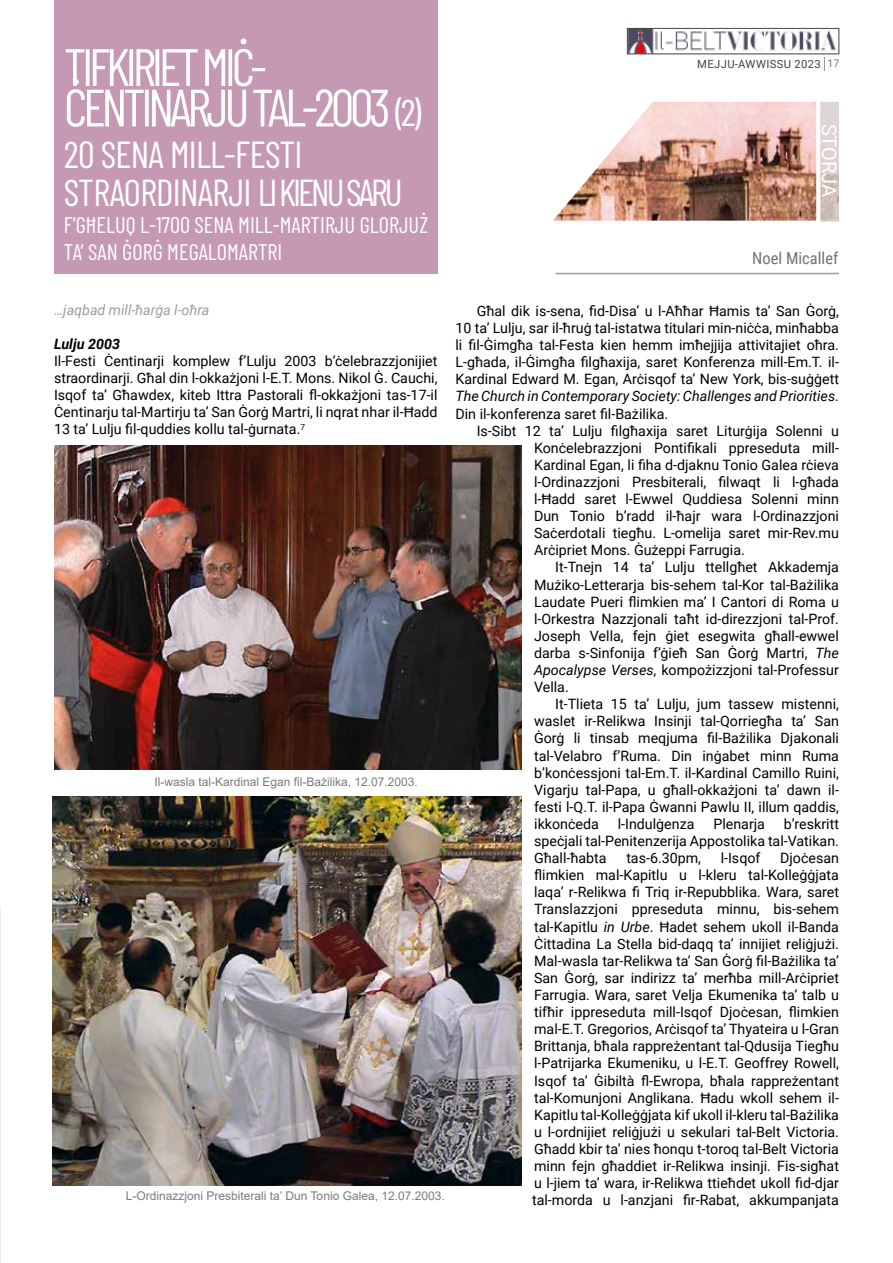
<style>
.page{position:relative;width:893px;height:1263px;background:#fff}
.page>*{position:absolute;margin:0;border:0;box-sizing:border-box;transform-origin:0 0}
.t1{font:52.5px/40.5px "Barlow Condensed";letter-spacing:-.08em;color:#fff}
.t2{font:37.5px/37.5px "Barlow Condensed";letter-spacing:-.02em;color:#fff}
.t3{font:22.5px/27px "Barlow Condensed";color:#fff}
.t4{font:20.1px "Roboto";color:#fff}
.t5{font:16.5px "Roboto Condensed";color:#727271}
.t6{font:14.25px/17.1px "Roboto";color:#000;text-align:justify}
.t7{font:italic 14.25px "Roboto";color:#9d9d9c}
.t8{font:italic 700 14.25px "Roboto";color:#000}
.t9{font:12px "Arial";color:#7c7b7b}
.t10{font:11.25px "Roboto";letter-spacing:.035em;color:#454444}
.s1{font-size:37.5px}
.s2{font-size:10.5px;color:#727271}
.s3{font-style:italic}
</style>
<div class="page">
<svg style="left:824px;top:57px;width:1px;height:13px"></svg>
<img style="left:629px;top:30px;width:208px;height:22px">
<div style="left:627px;top:28px;width:212px;height:26px;border:1px solid #4a4a49"></div>
<img style="left:0;top:907px;width:1px;height:356px">
<div style="left:54px;top:0;width:384px;height:274px;background:#c599b4"></div>
<hr style="left:555px;top:273px;width:284px;height:1px;background:#9d9d9c">
<img style="left:553px;top:102px;width:263px;height:119px">
<svg style="left:820px;top:102px;width:19px;height:119px;background:#d8cbc8"></svg>
<img style="left:54px;top:446px;width:467px;height:323px">
<img style="left:52px;top:797px;width:469px;height:388px">
<h1 class="t1" style="left:64px;top:43px;width:359px">TIFKIRIET MIĊ-<br>ĊENTINARJU TAL-2003 <span class="s1">(2)</span></h1>
<h2 class="t2" style="left:64px;top:133px;width:340px">20 SENA MILL-FESTI<br>STRAORDINARJI LIKIENU SARU</h2>
<h3 class="t3" style="left:64px;top:210px;width:366px">F’GĦELUQ L-1700 SENA MILL-MARTIRJU GLORJUŻ<br>TA’ SAN ĠORĠ MEGALOMARTRI</h3>
<p class="t10" style="left:697px;top:56px;width:144px">MEJJU-AWWISSU 2023 <span class="s2">17</span></p>
<h3 class="t4" style="left:843px;top:123px;width:75px;rotate:90deg">STORJA</h3>
<p class="t5" style="left:752px;top:247px;width:88px">Noel Micallef</p>
<p class="t7" style="left:54px;top:300px;width:157px">…jaqbad mill-ħarġa l-oħra</p>
<p class="t8" style="left:54px;top:334px;width:68px">Lulju 2003</p>
<p class="t6" style="left:54px;top:352px;width:385px">Il-Festi Ċentinarji komplew f’Lulju 2003 b’ċelebrazzjonijiet straordinarji. Għal din l-okkażjoni l-E.T. Mons. Nikol Ġ. Cauchi, Isqof ta’ Għawdex, kiteb Ittra Pastorali fl-okkażjoni tas-17-il Ċentinarju tal-Martirju ta’ San Ġorġ Martri, li nqrat nhar il-Ħadd 13 ta’ Lulju fil-quddies kollu tal-ġurnata.<sup>7</sup></p>
<p class="t9" style="left:154px;top:773px;width:265px">Il-wasla tal-Kardinal Egan fil-Bażilika, 12.07.2003.</p>
<p class="t9" style="left:126px;top:1188px;width:320px">L-Ordinazzjoni Presbiterali ta’ Dun Tonio Galea, 12.07.2003.</p>
<p class="t6" style="left:455px;top:302px;width:385px;text-indent:21px">Għal dik is-sena, fid-Disa’ u l-Aħħar Ħamis ta’ San Ġorġ, 10 ta’ Lulju, sar il-ħruġ tal-istatwa titulari min-niċċa, minħabba li fil-Ġimgħa tal-Festa kien hemm imħejjija attivitajiet oħra.<br>L-għada, il-Ġimgħa filgħaxija, saret Konferenza mill-Em.T. il-Kardinal Edward M. Egan, Arċisqof ta’ New York, bis-suġġett <span class="s3">The Church in Contemporary Society: Challenges and Priorities</span>.<br>Din il-konferenza saret fil-Bażilika.</p>
<p class="t6" style="left:534px;top:421px;width:306px;text-indent:-57px">Is-Sibt 12 ta’ Lulju filgħaxija saret Liturġija Solenni u Konċelebrazzjoni Pontifikali ppreseduta mill-Kardinal Egan, li fiha d-djaknu Tonio Galea rċieva l-Ordinazzjoni Presbiterali, filwaqt li l-għada l-Ħadd saret l-Ewwel Quddiesa Solenni minn Dun Tonio b’radd il-ħajr wara l-Ordinazzjoni Saċerdotali tiegħu. L-omelija saret mir-Rev.mu Arċipriet Mons. Ġużeppi Farrugia.</p>
<p class="t6" style="left:534px;top:558px;width:306px;text-indent:21px">It-Tnejn 14 ta’ Lulju ttellgħet Akkademja Mużiko-Letterarja bis-sehem tal-Kor tal-Bażilika Laudate Pueri flimkien ma’ I Cantori di Roma u l-Orkestra Nazzjonali taħt id-direzzjoni tal-Prof.<br>Joseph Vella, fejn ġiet esegwita għall-ewwel darba s-Sinfonija f’ġieħ San Ġorġ Martri, <span class="s3">The Apocalypse Verses</span>, kompożizzjoni tal-Professur Vella.</p>
<p class="t6" style="left:534px;top:695px;width:306px;text-indent:21px">It-Tlieta 15 ta’ Lulju, jum tassew mistenni, waslet ir-Relikwa Insinji tal-Qorriegħa ta’ San Ġorġ li tinsab meqjuma fil-Bażilika Djakonali tal-Velabro f’Ruma. Din inġabet minn Ruma b’konċessjoni tal-Em.T. il-Kardinal Camillo Ruini, Vigarju tal-Papa, u għall-okkażjoni ta’ dawn il&shy;festi l-Q.T. il-Papa Ġwanni Pawlu II, illum qaddis, ikkonċeda</p>
<p class="t6" style="left:534px;top:815px;width:306px;text-indent:250px">b’reskritt speċjali tal-Penitenzerija Appostolika tal-Vatikan.<br>Għall-ħabta</p>
<p class="t6" style="left:618px;top:815px;width:78px">l-Indulġenza</p>
<p class="t6" style="left:713px;top:815px;width:53px">Plenarja</p>
<p class="t6" style="left:626px;top:849px;width:76px">tas-6.30pm,</p>
<p class="t6" style="left:721px;top:849px;width:41px">l-Isqof</p>
<p class="t6" style="left:532px;top:849px;width:308px;text-indent:248px">Djoċesan flimkien mal-Kapitlu u l-kleru tal-Kolleġġjata laqa’ r-Relikwa fi Triq ir-Repubblika. Wara, saret Translazzjoni ppreseduta minnu, bis-sehem tal-Kapitlu <span class="s3">in Urbe</span>. Ħadet sehem ukoll il-Banda Ċittadina La Stella bid-daqq ta’ innijiet reliġjużi.<br>Mal-wasla tar-Relikwa ta’ San Ġorġ fil-Bażilika ta’ San Ġorġ, sar indirizz ta’ merħba mill-Arċipriet Farrugia. Wara, saret Velja Ekumenika ta’ talb u tifħir ippreseduta mill-Isqof Djoċesan, flimkien mal-E.T. Gregorios, Arċisqof ta’ Thyateira u l-Gran Brittanja, bħala rappreżentant tal-Qdusija Tiegħu l-Patrijarka Ekumeniku, u l-E.T. Geoffrey Rowell, Isqof ta’ Ġibiltà fl-Ewropa, bħala rappreżentant tal-Komunjoni Anglikana. Ħadu wkoll sehem il-Kapitlu tal-Kolleġġjata kif ukoll il-kleru tal-Bażilika u l-ordnijiet reliġjużi u sekulari tal-Belt Victoria.<br>Għadd kbir ta’ nies ħonqu t-toroq tal-Belt Victoria minn fejn għaddiet ir-Relikwa insinji. Fis-sigħat u l-jiem ta’ wara, ir-Relikwa ttieħdet ukoll fid-djar tal-morda u l-anzjani fir-Rabat, akkumpanjata</p>
</div>
